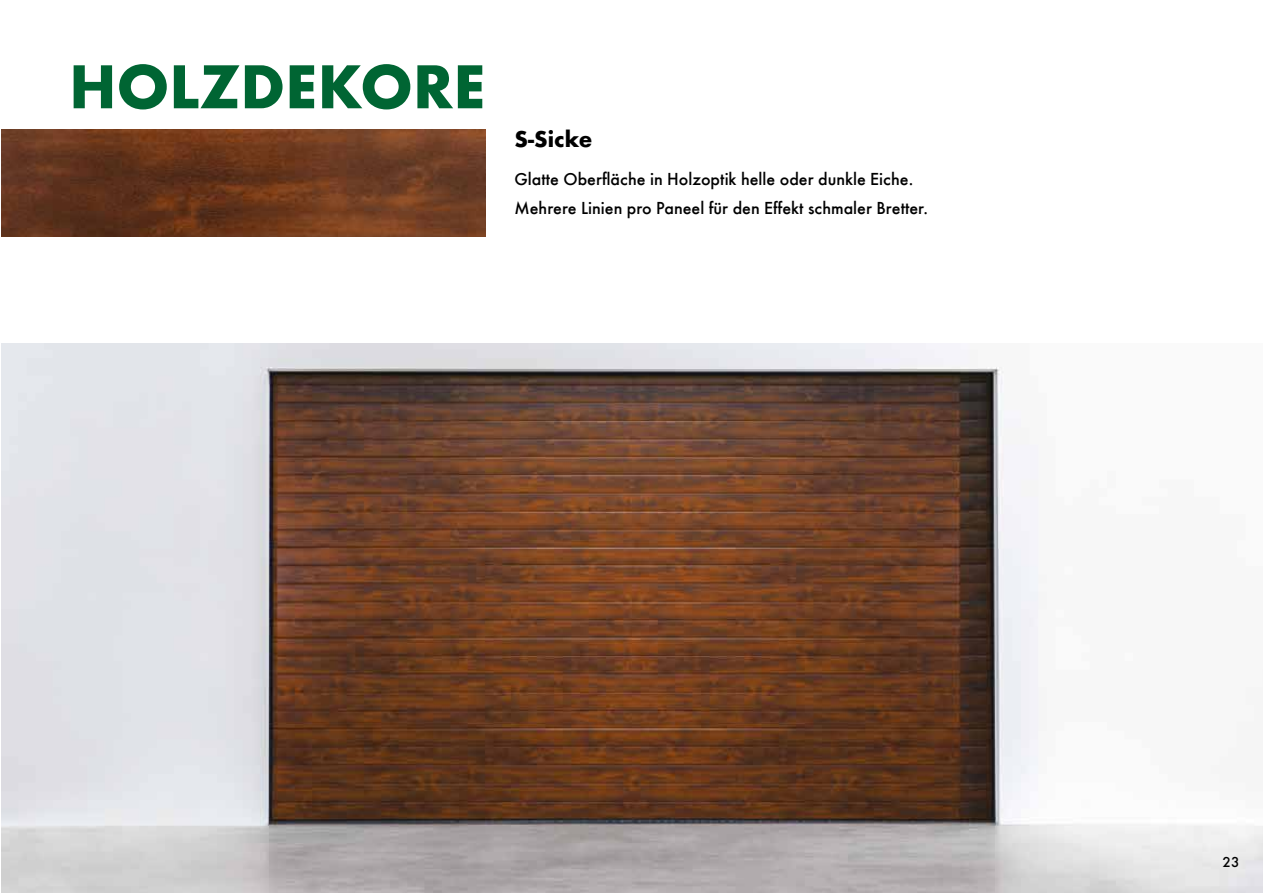
<style>
.page{position:relative;width:1263px;height:893px;background:#fff}
.page>*{position:absolute;margin:0;border:0;box-sizing:border-box;transform-origin:0 0}
.t1{font:700 57px "Futura";color:#006533}
.t2{font:700 21px "Futura";color:#000}
.t3{font:500 18px/28.5px "Futura T";color:#000}
.t4{font:500 15px "Futura";color:#000}
</style>
<div class="page">
<img style="left:1px;top:343px;width:1262px;height:550px">
<img style="left:1px;top:130px;width:485px;height:106px">
<h1 class="t1" style="left:69px;top:46px;width:418px">HOLZDEKORE</h1>
<p class="t2" style="left:514px;top:124px;width:79px">S-Sicke</p>
<p class="t3" style="left:514px;top:165px;width:415px">Glatte Oberfläche in Holzoptik helle oder dunkle Eiche.<br>Mehrere Linien pro Paneel für den Effekt schmaler Bretter.</p>
<p class="t4" style="left:1222px;top:853px;width:19px">23</p>
</div>
